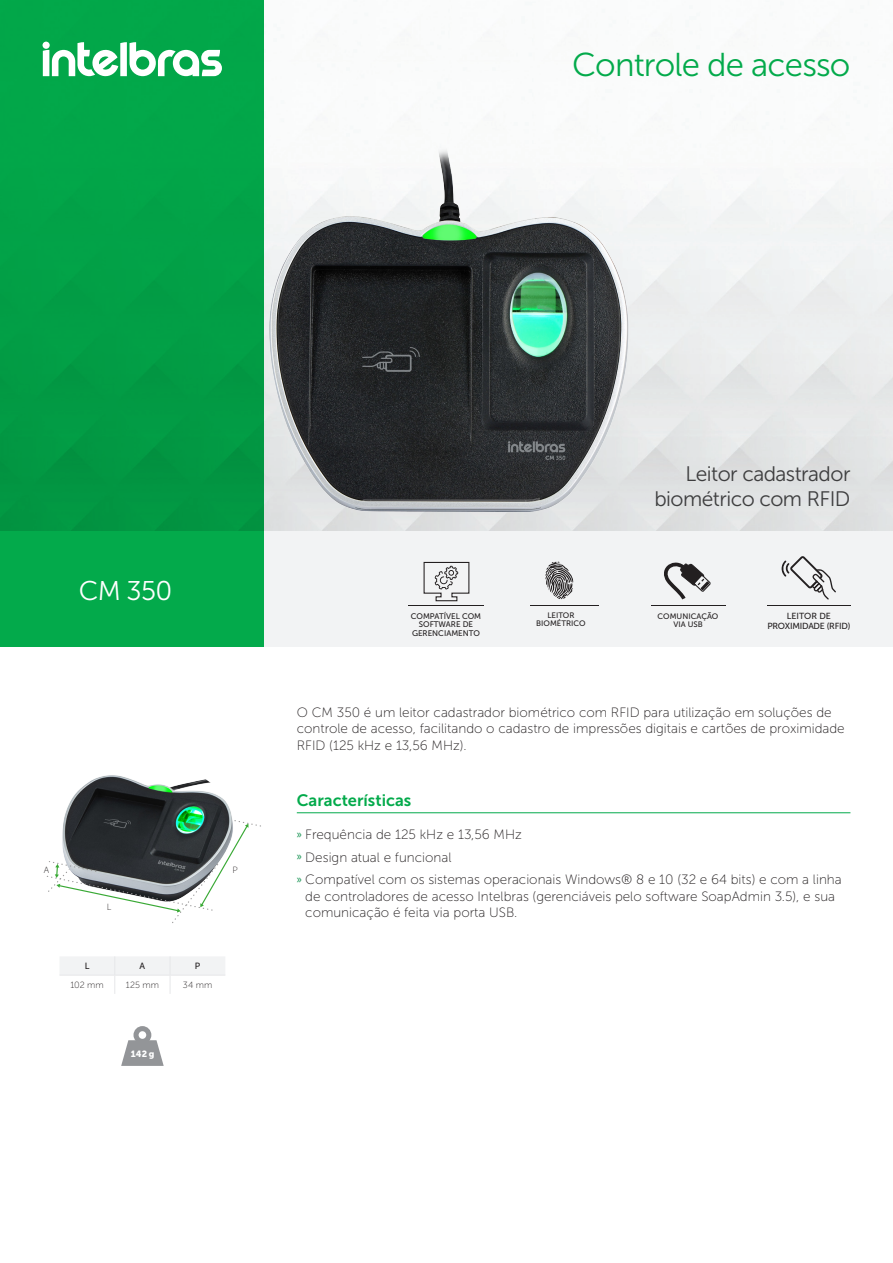
<style>
.page{position:relative;width:893px;height:1263px;background:#fff}
.page>*{position:absolute;margin:0;border:0;box-sizing:border-box;transform-origin:0 0}
.Nome_da_Família{font:33px "Museo Sans 300";letter-spacing:-.025em;color:#03aa4b}
.Nome_do_Produto{font:27px "Museo Sans 300";color:#fff}
.Descrição_do_Produto{font:21px/25.2px "Museo Sans 300";letter-spacing:-.025em;color:#3e3e3f;text-align:right}
.Título{font:16.5px "Museo Sans 700";color:#03aa4b}
.Texto{font:13.5px/16.5px "Museo Sans 100";color:#231f20}
.Medidas{font:9px "Museo Sans 100";letter-spacing:.015em;color:#231f20}
.Peso{font:9px "Museo Sans 900";color:#fff}
.Medidas_Título{font:9px "Museo Sans 500";color:#231f20}
.t1{font:8.85px/9.4px "Museo Sans 500";letter-spacing:-.025em;color:#231f20;text-align:center}
.t2{font:8.1px/8.7px "Museo Sans 500";color:#231f20;text-align:center}
.t3{font:7.95px/8.4px "Museo Sans 500";color:#231f20;text-align:center}
.s1{font-family:"Myriad Pro";font-size:12px;color:#078c47}
</style>
<div class="page">
<div style="left:0;top:0;width:264px;height:592px;background:#02a047"></div>
<div style="left:263px;top:532px;width:630px;height:115px;background:#f2f3f4"></div>
<div style="left:0;top:532px;width:264px;height:115px;background:#03aa4b"></div>
<svg style="left:43px;top:42px;width:179px;height:35px"></svg>
<hr style="left:297px;top:812px;width:553px;height:1px;background:#03aa4b">
<svg style="left:60px;top:956px;width:165px;height:38px"></svg>
<img style="left:72px;top:775px;width:150px;height:23px">
<svg style="left:46px;top:798px;width:215px;height:125px"></svg>
<svg style="left:121px;top:1026px;width:43px;height:40px"></svg>
<hr style="left:767px;top:605px;width:83px;height:1px;background:#231f20">
<svg style="left:782px;top:556px;width:54px;height:44px"></svg>
<hr style="left:530px;top:605px;width:68px;height:1px;background:#231f20">
<svg style="left:545px;top:561px;width:29px;height:38px"></svg>
<hr style="left:651px;top:605px;width:74px;height:1px;background:#231f20">
<svg style="left:664px;top:562px;width:47px;height:37px"></svg>
<img style="left:240px;top:107px;width:413px;height:422px">
<hr style="left:409px;top:605px;width:75px;height:1px;background:#231f20">
<svg style="left:423px;top:561px;width:47px;height:41px"></svg>
<p class="Nome_da_Família" style="left:572px;top:47px;width:280px">Controle de acesso</p>
<p class="Nome_do_Produto" style="left:79px;top:576px;width:95px">CM 350</p>
<p class="Medidas" style="left:44px;top:865px;width:7px">A</p>
<p class="Medidas" style="left:107px;top:902px;width:6px">L</p>
<p class="Medidas_Título" style="left:85px;top:961px;width:6px">L</p>
<p class="Medidas_Título" style="left:140px;top:961px;width:7px">A</p>
<p class="Medidas_Título" style="left:195px;top:961px;width:7px">P</p>
<p class="Medidas" style="left:70px;top:980px;width:35px">102 mm</p>
<p class="Medidas" style="left:126px;top:980px;width:35px">125 mm</p>
<p class="Medidas" style="left:183px;top:980px;width:31px">34 mm</p>
<p class="Medidas" style="left:232px;top:865px;width:7px">P</p>
<p class="Peso" style="left:131px;top:1048px;width:25px">142 g</p>
<p class="t2" style="left:411px;top:612px;width:72px">COMPATÍVEL COM<br>SOFTWARE DE<br>GERENCIAMENTO</p>
<p class="Descrição_do_Produto" style="left:654px;top:461px;width:198px">Leitor cadastrador biométrico com RFID</p>
<p class="t3" style="left:536px;top:611px;width:51px">LEITOR<br>BIOMÉTRICO</p>
<p class="t3" style="left:658px;top:612px;width:62px">COMUNICAÇÃO<br>VIA USB</p>
<p class="t1" style="left:767px;top:612px;width:84px">LEITOR DE<br>PROXIMIDADE (RFID)</p>
<p class="Texto" style="left:297px;top:704px;width:549px">O CM 350 é um leitor cadastrador biométrico com RFID para utilização em soluções de controle de acesso, facilitando o cadastro de impressões digitais e cartões de proximidade<br>RFID (125 kHz e 13,56 MHz).</p>
<p class="Título" style="left:297px;top:791px;width:116px">Características</p>
<p class="Texto" style="left:297px;top:826px;width:227px"><span class="s1">»</span> Frequência de 125 kHz e 13,56 MHz</p>
<p class="Texto" style="left:297px;top:849px;width:156px"><span class="s1">»</span> Design atual e funcional</p>
<p class="Texto" style="left:305px;top:872px;width:538px;text-indent:-9px"><span class="s1">»</span> Compatível com os sistemas operacionais Windows® 8 e 10 (32 e 64 bits) e com a linha de controladores de acesso Intelbras (gerenciáveis pelo software SoapAdmin 3.5), e sua comunicação é feita via porta USB.</p>
</div>
